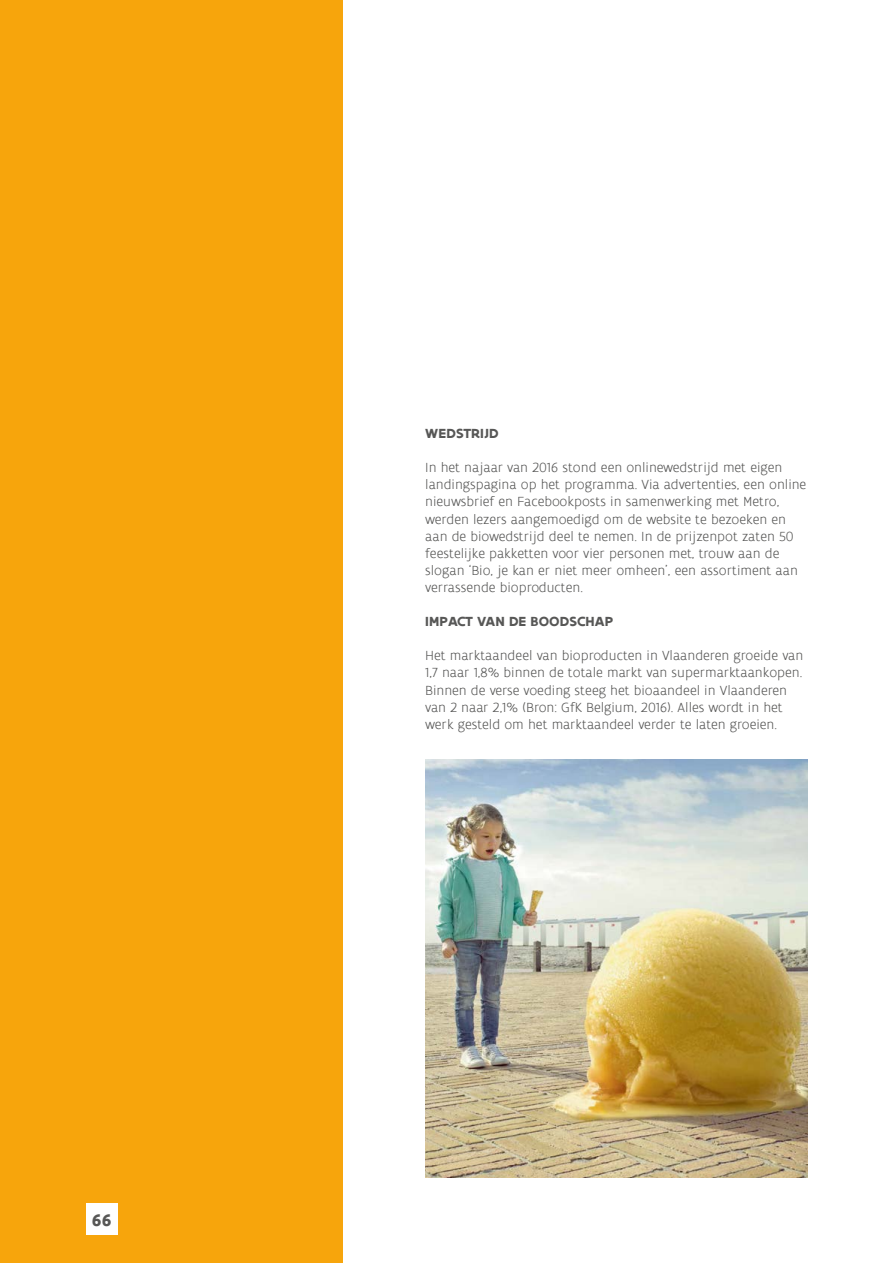
<style>
.page{position:relative;width:893px;height:1263px;background:#fff}
.page>*{position:absolute;margin:0;border:0;box-sizing:border-box;transform-origin:0 0}
.t1{font:700 18px "Flanders Art Sans";color:#575756}
.t2{font:300 14.25px/17.1px "Flanders Art Sans";color:#575756}
.t3{font:700 14.25px "Flanders Art Sans";letter-spacing:.005em;color:#575756}
</style>
<div class="page">
<div style="left:0;top:0;width:342px;height:1263px;background:#f7a50c"></div>
<img style="left:425px;top:760px;width:383px;height:418px">
<div style="left:86px;top:1203px;width:32px;height:32px;background:#fff"></div>
<p class="t1" style="left:92px;top:1209px;width:21px">66</p>
<p class="t3" style="left:425px;top:424px;width:75px">WEDSTRIJD</p>
<p class="t2" style="left:425px;top:459px;width:383px">In het najaar van 2016 stond een onlinewedstrijd met eigen landingspagina op het programma. Via advertenties, een online nieuwsbrief en Facebookposts in samenwerking met Metro, werden lezers aangemoedigd om de website te bezoeken en aan de biowedstrijd deel te nemen. In de prijzenpot zaten 50 feestelijke pakketten voor vier personen met, trouw aan de slogan ‘Bio, je kan er niet meer omheen’, een assortiment aan verrassende bioproducten.</p>
<p class="t3" style="left:425px;top:612px;width:189px">IMPACT VAN DE BOODSCHAP</p>
<p class="t2" style="left:425px;top:648px;width:379px">Het marktaandeel van bioproducten in Vlaanderen groeide van 1,7 naar 1,8% binnen de totale markt van supermarktaankopen.<br>Binnen de verse voeding steeg het bioaandeel in Vlaanderen van 2 naar 2,1% (Bron: GfK Belgium, 2016). Alles wordt in het werk gesteld om het marktaandeel verder te laten groeien.</p>
</div>
